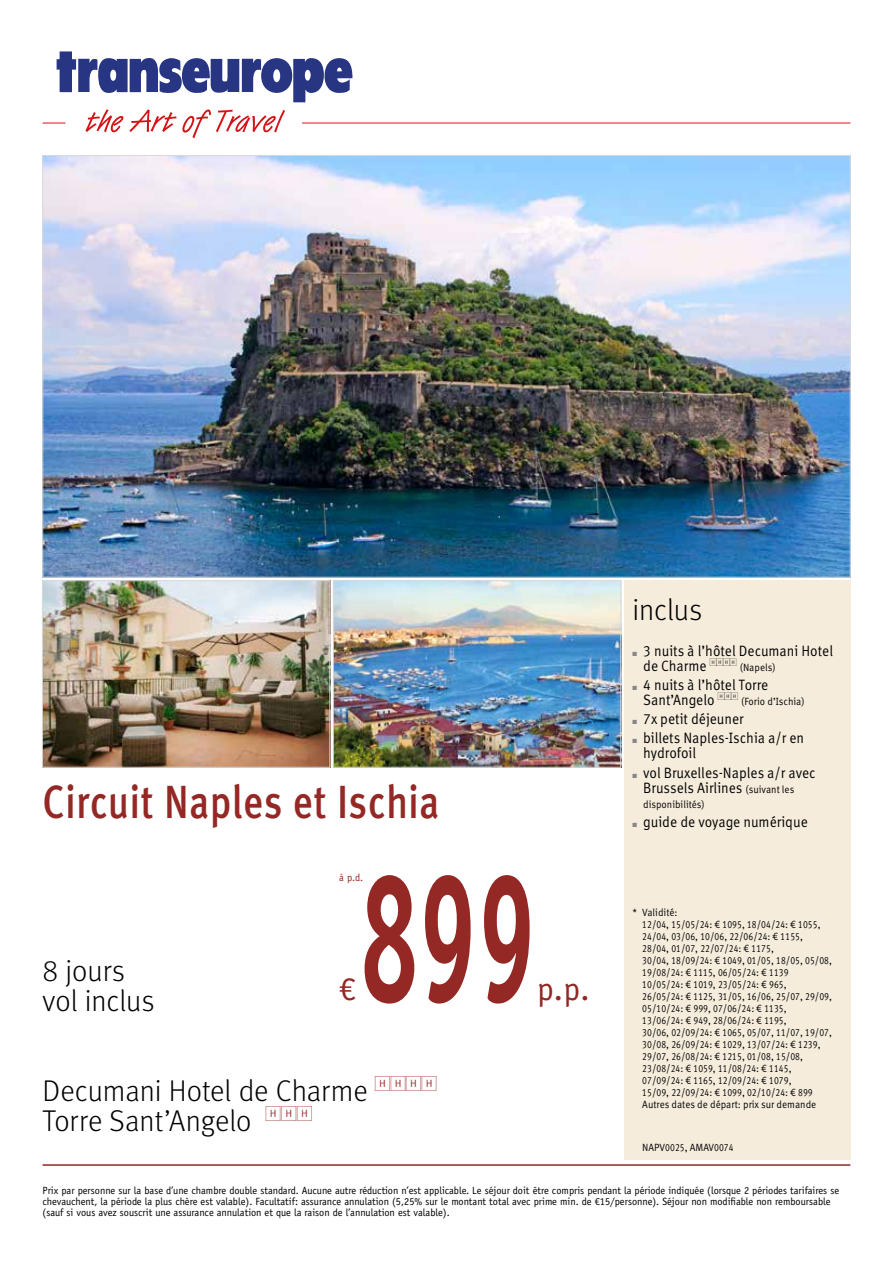
<style>
.page{position:relative;width:893px;height:1263px;background:#fff}
.page>*{position:absolute;margin:0;border:0;box-sizing:border-box;transform-origin:0 0}
.t1{font:700 183px "Officina Sans Std";color:#932825;scale:.58 1}
.t2{font:500 46.5px "Meta Pro";letter-spacing:.005em;color:#932825;scale:.83 1}
.t3{font:33.15px "Officina Sans Std";color:#932825}
.t4{font:300 30px/30px "Meta Pro";color:#000}
.t5{font:15px/15px "Meta Correspondence Pro";color:#000;scale:.9 1}
.t6{font:10.5px/12px "Meta Correspondence Pro";color:#000;scale:.91 1}
.t7{font:10.5px/11.2px "Officina Sans Std";color:#000}
.t8{font:10.5px "Officina Sans Std";color:#932825}
.s1{color:#878787}
.s2{font-size:10.5px}
</style>
<div class="page">
<div style="left:624px;top:580px;width:226px;height:580px;background:#f5ecdc"></div>
<svg style="left:43px;top:123px;width:22px;height:1px"></svg>
<hr style="left:302px;top:123px;width:548px;height:1px;background:#d51317">
<svg style="left:86px;top:109px;width:37px;height:23px"></svg>
<svg style="left:129px;top:109px;width:156px;height:29px"></svg>
<div style="left:227px;top:59px;width:12px;height:33px;background:#283583"></div>
<svg style="left:57px;top:51px;width:179px;height:42px"></svg>
<svg style="left:242px;top:58px;width:111px;height:44px"></svg>
<hr style="left:43px;top:1164px;width:807px;height:2px;background:#932825">
<img style="left:45px;top:157px;width:803px;height:418px">
<img style="left:44px;top:582px;width:284px;height:183px">
<div style="left:42px;top:580px;width:288px;height:187px;border:1px solid #dadada"></div>
<img style="left:335px;top:582px;width:284px;height:183px">
<div style="left:333px;top:580px;width:288px;height:187px;border:1px solid #dadada"></div>
<h2 class="t2" style="left:43px;top:766px;width:480px">Circuit Naples et Ischia</h2>
<h3 class="t4" style="left:43px;top:954px;width:113px">8 jours vol inclus</h3>
<p class="t8" style="left:339px;top:871px;width:26px">à p.d.</p>
<h1 class="t1" style="left:360px;top:824px;width:307px">899</h1>
<h3 class="t3" style="left:339px;top:970px;width:18px">€</h3>
<h3 class="t3" style="left:537px;top:970px;width:54px">p.p.</h3>
<h3 class="t4" style="left:43px;top:1074px;width:395px">Decumani Hotel de Charme <sup>HHHH<br></sup>Torre Sant’Angelo <sup>HHH</sup></h3>
<h3 class="t4" style="left:632px;top:593px;width:71px">inclus</h3>
<h3 class="t5" style="left:643px;top:642px;width:213px;text-indent:-11px"><span class="s1">■</span> 3 nuits à l’hôtel Decumani Hotel de Charme <sup>HHHH</sup></h3>
<p class="t6" style="left:740px;top:660px;width:41px">(Napels)</p>
<h3 class="t5" style="left:643px;top:676px;width:141px;text-indent:-11px"><span class="s1">■</span> 4 nuits à l’hôtel Torre<br>Sant’Angelo <sup>HHH</sup></h3>
<p class="t6" style="left:741px;top:695px;width:71px">(Forio d’Ischia)</p>
<h3 class="t5" style="left:632px;top:710px;width:125px"><span class="s1">■</span> 7x petit déjeuner</h3>
<h3 class="t5" style="left:643px;top:730px;width:180px;text-indent:-11px"><span class="s1">■</span> billets Naples-Ischia a/r en hydrofoil</h3>
<h3 class="t5" style="left:643px;top:764px;width:193px;text-indent:-11px"><span class="s1">■</span> vol Bruxelles-Naples a/r avec<br>Brussels Airlines <span class="s2">(suivant les</span></h3>
<p class="t6" style="left:643px;top:797px;width:69px">disponibilités)</p>
<h3 class="t5" style="left:632px;top:813px;width:196px"><span class="s1">■</span> guide de voyage numérique</h3>
<p class="t6" style="left:642px;top:905px;width:210px;text-indent:-10px">* Validité:<br>12/04, 15/05/24: € 1095, 18/04/24: € 1055, 24/04, 03/06, 10/06, 22/06/24: € 1155, 28/04, 01/07, 22/07/24: € 1175,<br>30/04, 18/09/24: € 1049, 01/05, 18/05, 05/08, 19/08/24: € 1115, 06/05/24: € 1139<br>10/05/24: € 1019, 23/05/24: € 965,<br>26/05/24: € 1125, 31/05, 16/06, 25/07, 29/09, 05/10/24: € 999, 07/06/24: € 1135,<br>13/06/24: € 949, 28/06/24: € 1195,<br>30/06, 02/09/24: € 1065, 05/07, 11/07, 19/07, 30/08, 26/09/24: € 1029, 13/07/24: € 1239, 29/07, 26/08/24: € 1215, 01/08, 15/08, 23/08/24: € 1059, 11/08/24: € 1145, 07/09/24: € 1165, 12/09/24: € 1079,<br>15/09, 22/09/24: € 1099, 02/10/24: € 899<br>Autres dates de départ: prix sur demande</p>
<p class="t6" style="left:642px;top:1140px;width:102px">NAPV0025, AMAV0074</p>
<p class="t7" style="left:43px;top:1184px;width:798px">Prix par personne sur la base d’une chambre double standard. Aucune autre réduction n’est applicable. Le séjour doit être compris pendant la période indiquée (lorsque 2 périodes tarifaires se chevauchent, la période la plus chère est valable). Facultatif: assurance annulation (5,25% sur le montant total avec prime min. de €15/personne). Séjour non modifiable non remboursable (sauf si vous avez souscrit une assurance annulation et que la raison de l’annulation est valable).</p>
</div>
